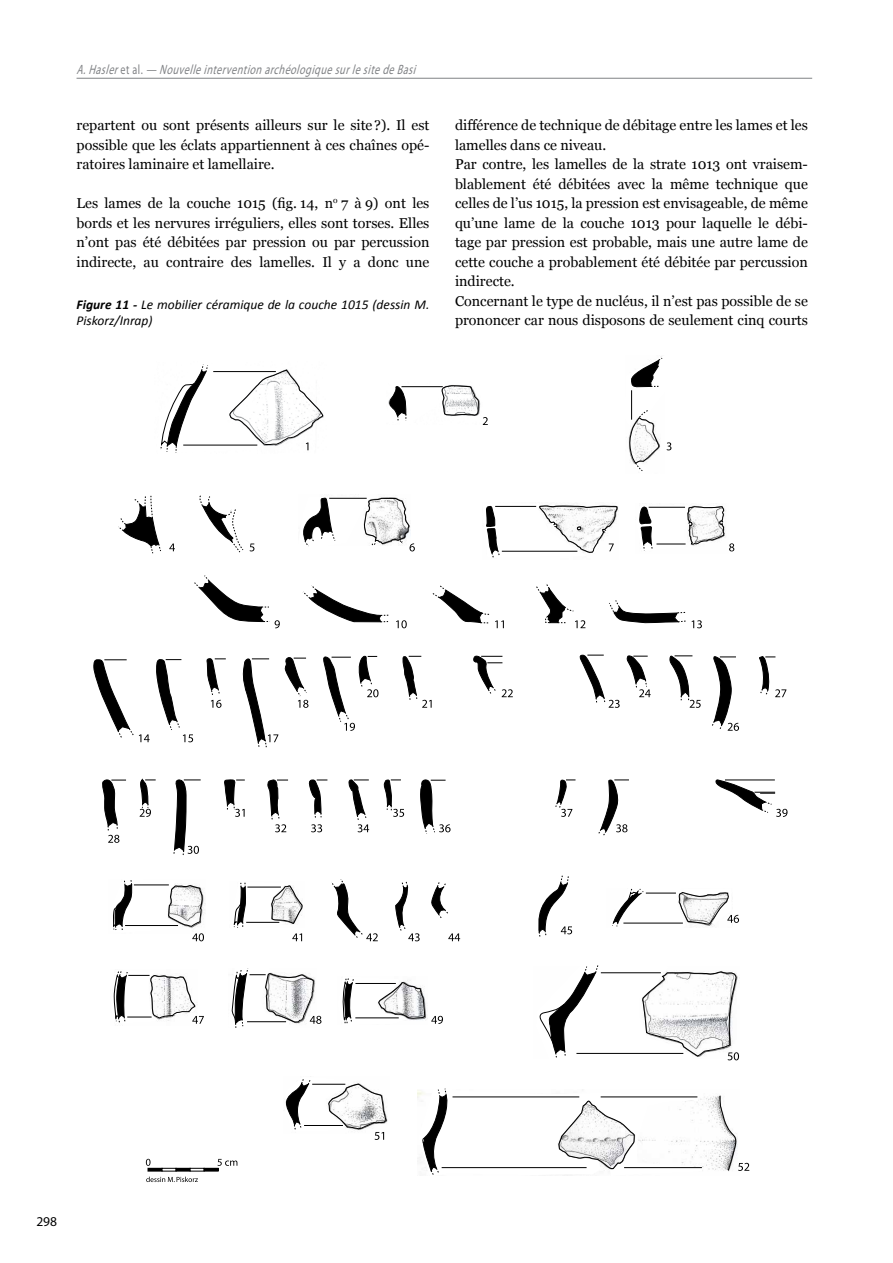
<style>
.page{position:relative;width:893px;height:1263px;background:#fff}
.page>*{position:absolute;margin:0;border:0;box-sizing:border-box;transform-origin:0 0}
.t1{font:14.25px/19.5px "Georgia";color:#000;text-align:justify}
.t2{font:italic 13.5px/16.2px "Calibri";color:#000}
.t3{font:italic 13.5px "Myriad Pro";color:#808285;scale:.75 1}
.t4{font:13.5px "Myriad Pro";color:#000}
.s1{font-style:normal}
.s2{font-weight:700}
</style>
<div class="page">
<hr style="left:77px;top:78px;width:735px;height:1px;background:#808285">
<svg style="left:146px;top:1159px;width:5px;height:7px"></svg>
<svg style="left:217px;top:1159px;width:20px;height:7px"></svg>
<div style="left:148px;top:1168px;width:14px;height:3px;border:1px solid #000"></div>
<div style="left:162px;top:1168px;width:14px;height:3px;border:1px solid #000"></div>
<div style="left:176px;top:1168px;width:14px;height:3px;border:1px solid #000"></div>
<div style="left:190px;top:1168px;width:14px;height:3px;border:1px solid #000"></div>
<div style="left:204px;top:1168px;width:14px;height:3px;border:1px solid #000"></div>
<svg style="left:118px;top:495px;width:43px;height:59px"></svg>
<svg style="left:199px;top:495px;width:44px;height:58px"></svg>
<svg style="left:303px;top:585px;width:86px;height:37px"></svg>
<svg style="left:609px;top:600px;width:77px;height:23px"></svg>
<svg style="left:309px;top:779px;width:18px;height:39px"></svg>
<svg style="left:431px;top:882px;width:17px;height:36px"></svg>
<img style="left:425px;top:1001px;width:2px;height:18px">
<svg style="left:342px;top:978px;width:83px;height:46px"></svg>
<img style="left:703px;top:1096px;width:26px;height:76px">
<svg style="left:418px;top:1088px;width:285px;height:88px"></svg>
<svg style="left:160px;top:364px;width:163px;height:89px"></svg>
<svg style="left:169px;top:543px;width:6px;height:8px"></svg>
<svg style="left:194px;top:575px;width:86px;height:53px"></svg>
<svg style="left:93px;top:659px;width:57px;height:83px"></svg>
<svg style="left:102px;top:780px;width:24px;height:63px"></svg>
<svg style="left:113px;top:880px;width:91px;height:61px"></svg>
<svg style="left:233px;top:882px;width:69px;height:59px"></svg>
<svg style="left:113px;top:971px;width:91px;height:53px"></svg>
<svg style="left:231px;top:968px;width:90px;height:60px"></svg>
<svg style="left:431px;top:1016px;width:12px;height:8px"></svg>
<svg style="left:285px;top:1079px;width:102px;height:61px"></svg>
<svg style="left:719px;top:1095px;width:30px;height:76px"></svg>
<svg style="left:331px;top:879px;width:47px;height:62px"></svg>
<svg style="left:395px;top:881px;width:25px;height:60px"></svg>
<svg style="left:448px;top:933px;width:12px;height:8px"></svg>
<svg style="left:140px;top:779px;width:16px;height:38px"></svg>
<svg style="left:224px;top:779px;width:21px;height:38px"></svg>
<svg style="left:384px;top:780px;width:20px;height:37px"></svg>
<svg style="left:555px;top:780px;width:20px;height:37px"></svg>
<svg style="left:538px;top:875px;width:34px;height:62px"></svg>
<svg style="left:715px;top:780px;width:72px;height:37px"></svg>
<svg style="left:267px;top:779px;width:21px;height:53px"></svg>
<svg style="left:311px;top:824px;width:11px;height:8px"></svg>
<svg style="left:348px;top:779px;width:21px;height:53px"></svg>
<svg style="left:420px;top:780px;width:31px;height:54px"></svg>
<svg style="left:598px;top:779px;width:31px;height:57px"></svg>
<svg style="left:173px;top:780px;width:28px;height:75px"></svg>
<svg style="left:156px;top:659px;width:37px;height:83px"></svg>
<svg style="left:242px;top:658px;width:36px;height:90px"></svg>
<svg style="left:206px;top:658px;width:20px;height:50px"></svg>
<svg style="left:285px;top:657px;width:23px;height:51px"></svg>
<svg style="left:626px;top:655px;width:25px;height:42px"></svg>
<svg style="left:759px;top:656px;width:27px;height:41px"></svg>
<svg style="left:402px;top:656px;width:30px;height:52px"></svg>
<svg style="left:579px;top:654px;width:41px;height:54px"></svg>
<svg style="left:670px;top:656px;width:31px;height:52px"></svg>
<svg style="left:473px;top:656px;width:40px;height:41px"></svg>
<svg style="left:323px;top:655px;width:55px;height:76px"></svg>
<svg style="left:712px;top:656px;width:27px;height:75px"></svg>
<svg style="left:612px;top:888px;width:127px;height:39px"></svg>
<svg style="left:539px;top:965px;width:200px;height:96px"></svg>
<svg style="left:396px;top:620px;width:11px;height:8px"></svg>
<svg style="left:432px;top:585px;width:72px;height:43px"></svg>
<svg style="left:536px;top:584px;width:49px;height:44px"></svg>
<svg style="left:692px;top:620px;width:10px;height:8px"></svg>
<svg style="left:250px;top:543px;width:4px;height:8px"></svg>
<svg style="left:303px;top:497px;width:112px;height:54px"></svg>
<svg style="left:486px;top:505px;width:131px;height:53px"></svg>
<svg style="left:639px;top:505px;width:95px;height:46px"></svg>
<svg style="left:388px;top:385px;width:100px;height:40px"></svg>
<svg style="left:628px;top:356px;width:44px;height:115px"></svg>
<svg style="left:146px;top:1177px;width:52px;height:5px"></svg>
<p class="t3" style="left:77px;top:61px;width:459px">A.Hasler<span class="s1">e t a l .</span> — NouvelleinterventionarchéologiquesurlesitedeBasi</p>
<p class="t1" style="left:77px;top:115px;width:354px">repartent ou sont présents ailleurs sur le site ?). Il est possible que les éclats appartiennent à ces chaînes opé&shy;ratoires laminaire et lamellaire.</p>
<p class="t1" style="left:77px;top:193px;width:354px">Les lames de la couche 1015 (fig. 14, n<sup>o</sup> 7 à 9) ont les bords et les nervures irréguliers, elles sont torses. Elles n’ont pas été débitées par pression ou par percussion indirecte, au contraire des lamelles. Il y a donc une</p>
<p class="t2" style="left:77px;top:296px;width:354px"><span class="s2">Figure 11 -</span> Le mobilier céramique de la couche 1015 (dessin M.<br>Piskorz/Inrap)</p>
<p class="t1" style="left:455px;top:115px;width:354px;text-align:left">différence de technique de débitage entre les lames et les lamelles dans ce niveau.<br>Par contre, les lamelles de la strate 1013 ont vraisem&shy;blablement été débitées avec la même technique que celles de l’us 1015, la pression est envisageable, de même qu’une lame de la couche 1013 pour laquelle le débi&shy;tage par pression est probable, mais une autre lame de cette couche a probablement été débitée par percussion indirecte.<br>Concernant le type de nucléus, il n’est pas possible de se prononcer car nous disposons de seulement cinq courts</p>
<p class="t4" style="left:36px;top:1213px;width:22px">298</p>
</div>
